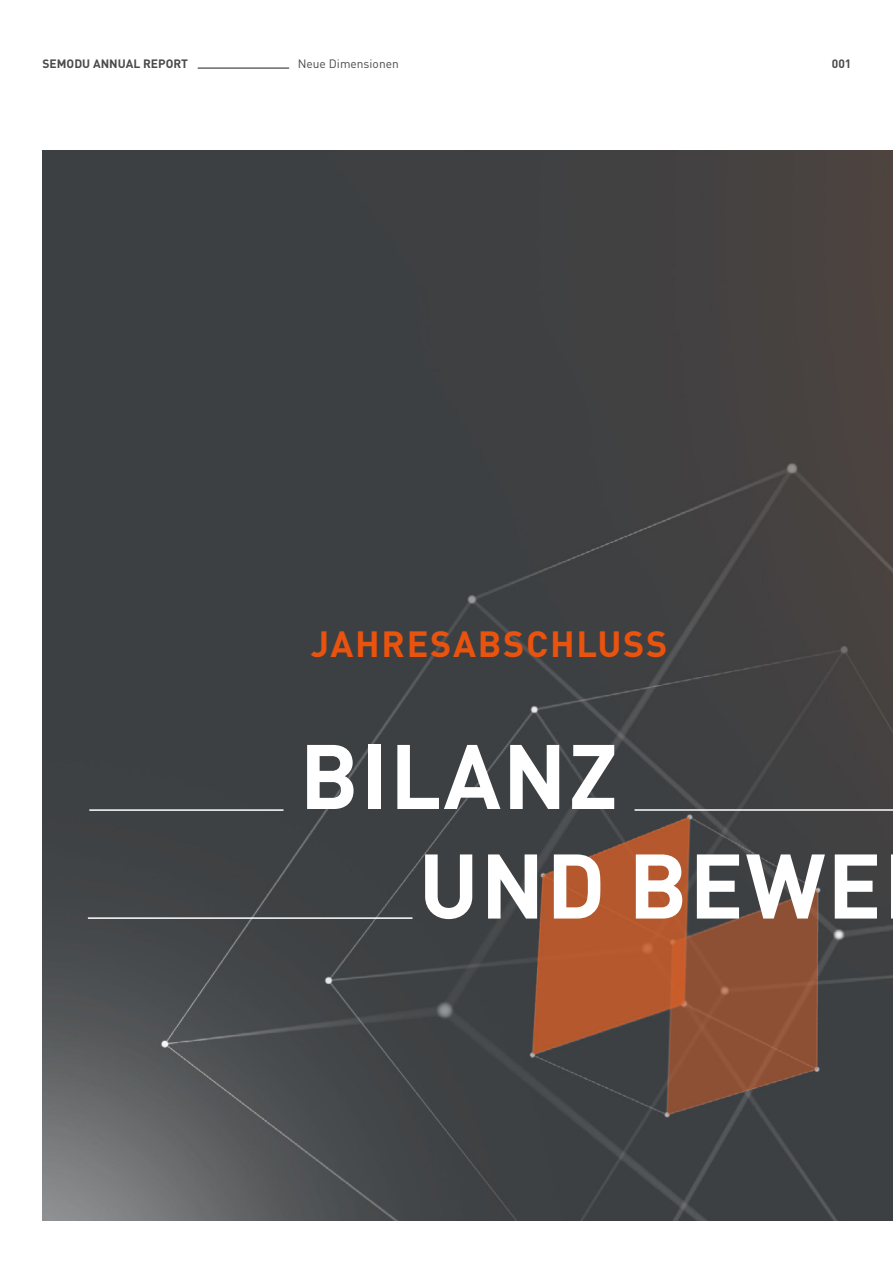
<style>
.page{position:relative;width:893px;height:1263px;background:#fff}
.page>*{position:absolute;margin:0;border:0;box-sizing:border-box;transform-origin:0 0}
.t1{font:700 90px/109.5px "DIN Pro";letter-spacing:.02em;color:#fff}
.t2{font:700 36px "DIN Pro";letter-spacing:.045em;color:#e9530e}
.t3{font:700 12px "DIN Pro";color:#4a4a49}
.t4{font:12px "DIN Pro";color:#4a4a49}
</style>
<div class="page">
<img style="left:43px;top:151px;width:850px;height:1069px">
<hr style="left:198px;top:68px;width:91px;height:1px;background:#1d1d1b">
<hr style="left:88px;top:917px;width:324px;height:2px;background:#fff">
<hr style="left:89px;top:809px;width:194px;height:2px;background:#fff">
<hr style="left:634px;top:809px;width:259px;height:2px;background:#fff">
<p class="t3" style="left:43px;top:54px;width:147px">SEMODU ANNUAL REPORT</p>
<p class="t4" style="left:298px;top:54px;width:103px">Neue Dimensionen</p>
<p class="t3" style="left:832px;top:54px;width:21px">001</p>
<h2 class="t2" style="left:311px;top:614px;width:358px">JAHRESABSCHLUSS</h2>
<h1 class="t1" style="left:419px;top:711px;width:465px;text-indent:-119px">BILANZ<br>UND BEWE</h1>
</div>
